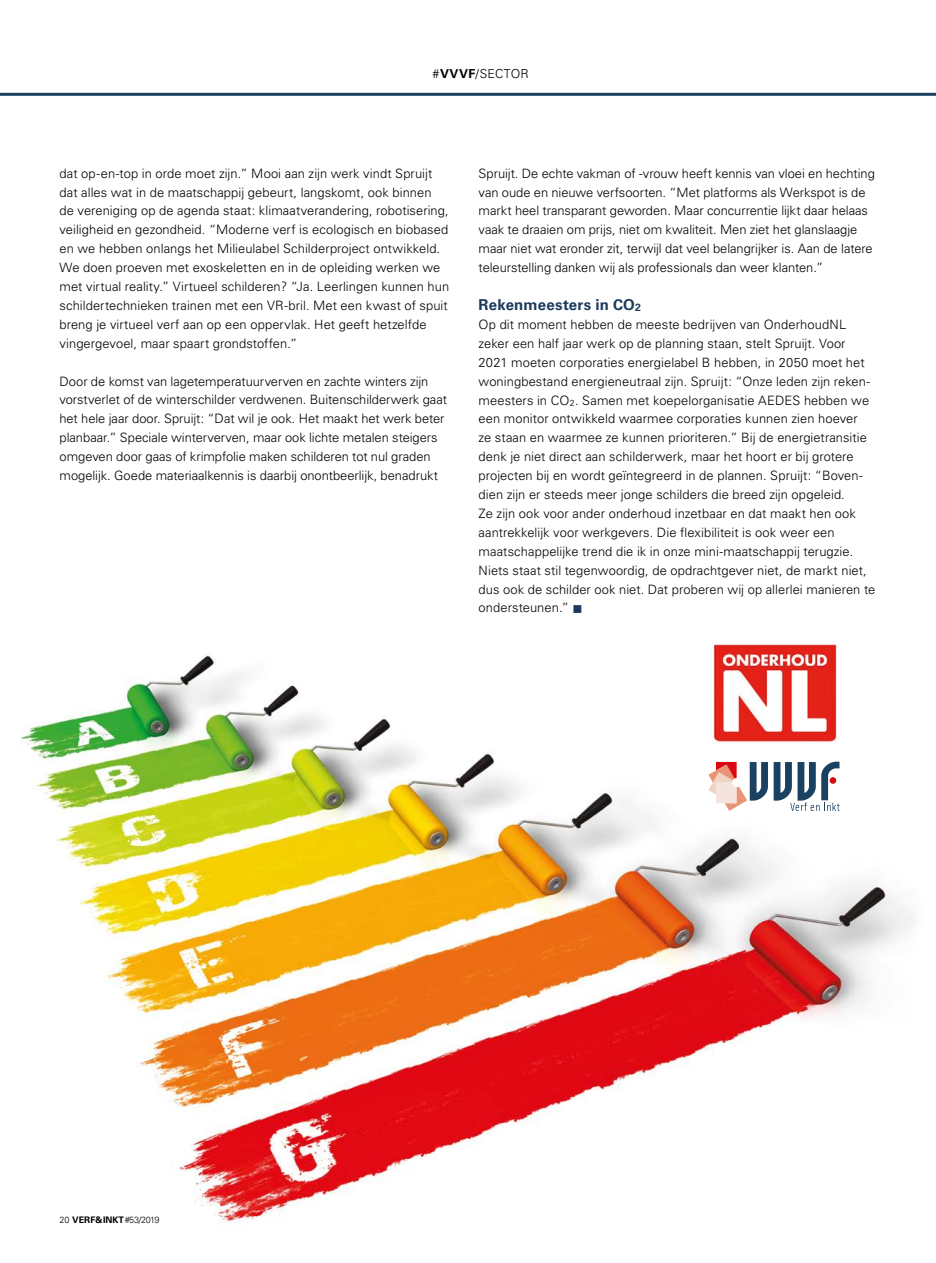
<style>
.page{position:relative;width:936px;height:1263px;background:#fff}
.page>*{position:absolute;margin:0;border:0;box-sizing:border-box;transform-origin:0 0}
.t1{font:700 15px "Univers";letter-spacing:.015em;color:#1c3a5c}
.t2{font:300 12.9px/18.9px "Univers";letter-spacing:.005em;color:#000}
.t3{font:300 12.3px "Univers";letter-spacing:.015em;color:#000}
.t4{font:300 9px "Univers";letter-spacing:-.025em;color:#000}
.s1{font-weight:700}
.s2{color:#1c3a5c}
</style>
<div class="page">
<img style="left:21px;top:655px;width:893px;height:570px">
<hr style="left:0;top:93px;width:935px;height:3px;background:#1b4162">
<img style="left:711px;top:642px;width:127px;height:102px">
<svg style="left:708px;top:762px;width:131px;height:49px"></svg>
<p class="t3" style="left:432px;top:66px;width:98px">#<span class="s1">VVVF</span>/SECTOR</p>
<p class="t2" style="left:60px;top:164px;width:391px">dat op-en-top in orde moet zijn.” Mooi aan zijn werk vindt Spruijt dat alles wat in de maatschappij gebeurt, langskomt, ook binnen de vereniging op de agenda staat: klimaatverandering, robotisering, veiligheid en gezondheid. “Moderne verf is ecologisch en biobased en we hebben onlangs het Milieulabel Schilderproject ontwikkeld.<br>We doen proeven met exoskeletten en in de opleiding werken we met virtual reality.” Virtueel schilderen? “Ja. Leerlingen kunnen hun schildertechnieken trainen met een VR-bril. Met een kwast of spuit breng je virtueel verf aan op een oppervlak. Het geeft hetzelfde vingergevoel, maar spaart grondstoffen.”</p>
<p class="t2" style="left:60px;top:372px;width:389px">Door de komst van lagetemperatuurverven en zachte winters zijn vorstverlet of de winterschilder verdwenen. Buitenschilderwerk gaat het hele jaar door. Spruijt: “Dat wil je ook. Het maakt het werk beter planbaar.” Speciale winterverven, maar ook lichte metalen steigers omgeven door gaas of krimpfolie maken schilderen tot nul graden mogelijk. Goede materiaalkennis is daarbij onontbeerlijk, benadrukt</p>
<p class="t2" style="left:478px;top:164px;width:398px">Spruijt. De echte vakman of -vrouw heeft kennis van vloei en hechting van oude en nieuwe verfsoorten. “Met platforms als Werkspot is de markt heel transparant geworden. Maar concurrentie lijkt daar helaas vaak te draaien om prijs, niet om kwaliteit. Men ziet het glanslaagje maar niet wat eronder zit, terwijl dat veel belangrijker is. Aan de latere teleurstelling danken wij als professionals dan weer klanten.”</p>
<p class="t1" style="left:478px;top:296px;width:164px">Rekenmeesters in CO<sub>2</sub></p>
<p class="t2" style="left:478px;top:315px;width:398px">Op dit moment hebben de meeste bedrijven van OnderhoudNL zeker een half jaar werk op de planning staan, stelt Spruijt. Voor 2021 moeten corporaties energielabel B hebben, in 2050 moet het woningbestand energieneutraal zijn. Spruijt: “Onze leden zijn reken&shy;meesters in CO<sub>2</sub>. Samen met koepelorganisatie AEDES hebben we een monitor ontwikkeld waarmee corporaties kunnen zien hoever<br>ze staan en waarmee ze kunnen prioriteren.” Bij de energietransitie denk je niet direct aan schilderwerk, maar het hoort er bij grotere projecten bij en wordt geïntegreerd in de plannen. Spruijt: “Boven&shy;dien zijn er steeds meer jonge schilders die breed zijn opgeleid.<br>Ze zijn ook voor ander onderhoud inzetbaar en dat maakt hen ook aantrekkelijk voor werkgevers. Die flexibiliteit is ook weer een maatschappelijke trend die ik in onze mini-maatschappij terugzie.<br>Niets staat stil tegenwoordig, de opdrachtgever niet, de markt niet, dus ook de schilder ook niet. Dat proberen wij op allerlei manieren te ondersteunen.” <span class="s2">■</span></p>
<p class="t4" style="left:60px;top:1215px;width:101px">20 <span class="s1">VERF&amp; INKT</span> #53/2019</p>
</div>
